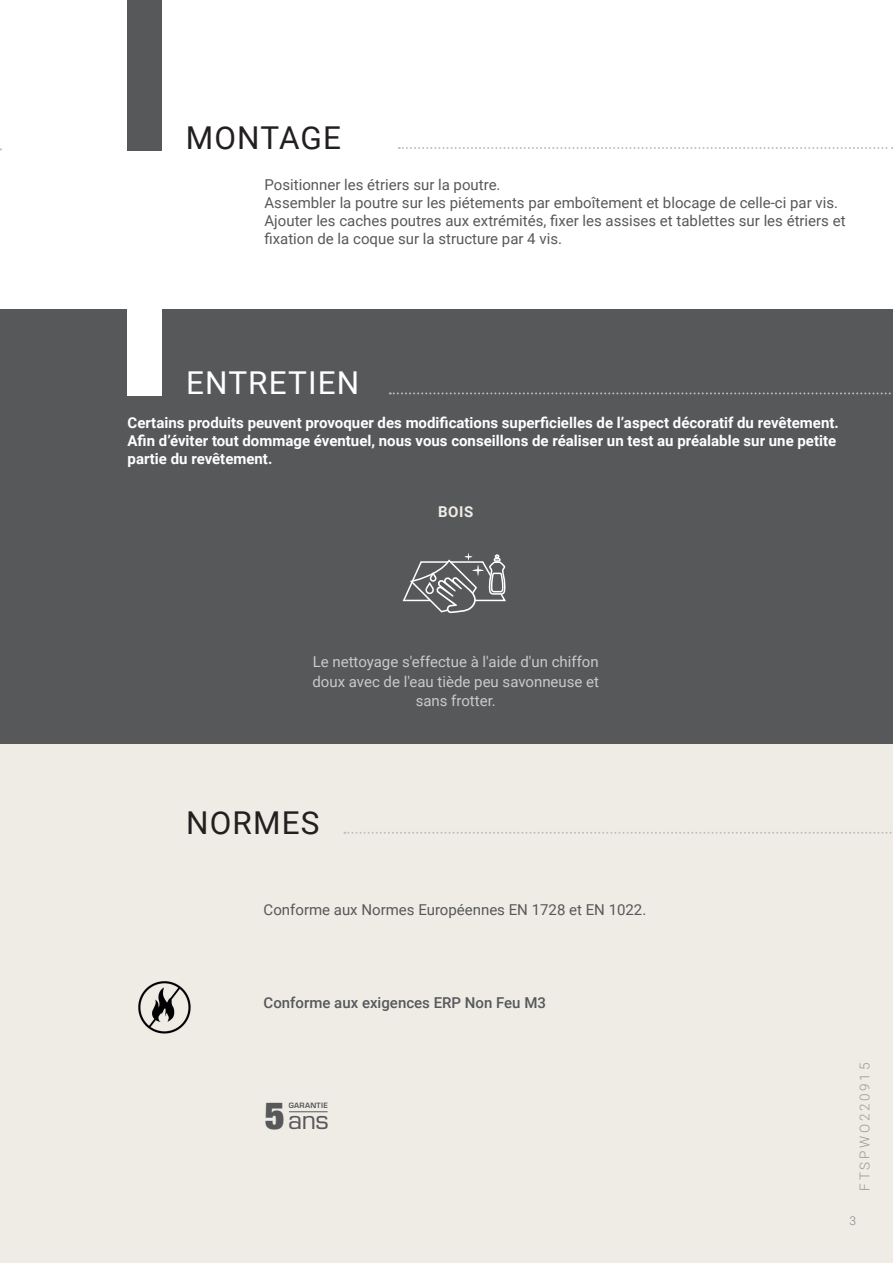
<style>
.page{position:relative;width:893px;height:1263px;background:#fff}
.page>*{position:absolute;margin:0;border:0;box-sizing:border-box;transform-origin:0 0}
.t1{font:900 expanded 37.65px "Helvetica Neue";color:#57585a}
.t2{font:31.5px "Roboto";letter-spacing:.035em;color:#231f20}
.t3{font:31.5px "Roboto";letter-spacing:.035em;color:#fff}
.t4{font:24.75px "Eurostile";color:#57585a}
.t5{font:15px/18px "Roboto";color:#57585a}
.t6{font:700 15px/18px "Roboto";color:#fff}
.t7{font:15px/19.5px "Roboto";color:#c9cacc;text-align:center}
.t8{font:500 15px "Roboto";color:#57585a}
.t9{font:700 15px "Roboto";color:#efece6}
.t10{font:300 13.5px "Roboto";letter-spacing:.2em;color:#9a9790}
.t11{font:300 12px "Roboto";color:#808285}
.t12{font:600 7.2px "Eurostile";letter-spacing:.04em;color:#57585a}
</style>
<div class="page">
<div style="left:128px;top:0;width:34px;height:150px;background:#57585a"></div>
<svg style="left:399px;top:147px;width:494px;height:2px"></svg>
<div style="left:0;top:309px;width:893px;height:435px;background:#57585a"></div>
<div style="left:0;top:744px;width:893px;height:519px;background:#efece6"></div>
<svg style="left:344px;top:832px;width:548px;height:2px"></svg>
<svg style="left:403px;top:553px;width:103px;height:60px"></svg>
<img style="left:138px;top:981px;width:53px;height:53px">
<hr style="left:289px;top:1111px;width:39px;height:1px;background:#57585a">
<div style="left:128px;top:298px;width:34px;height:97px;background:#fff"></div>
<svg style="left:390px;top:392px;width:501px;height:2px"></svg>
<h2 class="t2" style="left:186px;top:116px;width:157px">MONTAGE</h2>
<p class="t5" style="left:264px;top:175px;width:583px">Positionner les étriers sur la poutre.<br>Assembler la poutre sur les piétements par emboîtement et blocage de celle-ci par vis.<br>Ajouter les caches poutres aux extrémités, fixer les assises et tablettes sur les étriers et fixation de la coque sur la structure par 4 vis.</p>
<h2 class="t3" style="left:186px;top:361px;width:174px">ENTRETIEN</h2>
<p class="t6" style="left:128px;top:413px;width:713px">Certains produits peuvent provoquer des modifications superficielles de l’aspect décoratif du revêtement.<br>Afin d’éviter tout dommage éventuel, nous vous conseillons de réaliser un test au préalable sur une petite partie du revêtement.</p>
<p class="t9" style="left:438px;top:501px;width:37px">BOIS</p>
<p class="t7" style="left:312px;top:652px;width:288px">Le nettoyage s'effectue à l'aide d'un chiffon doux avec de l'eau tiède peu savonneuse et sans frotter.</p>
<h2 class="t2" style="left:186px;top:800px;width:135px">NORMES</h2>
<p class="t5" style="left:264px;top:900px;width:384px">Conforme aux Normes Européennes EN 1728 et EN 1022.</p>
<p class="t8" style="left:264px;top:992px;width:284px">Conforme aux exigences ERP Non Feu M3</p>
<p class="t12" style="left:289px;top:1100px;width:40px">GARANTIE</p>
<h1 class="t1" style="left:265px;top:1092px;width:21px">5</h1>
<h3 class="t4" style="left:288px;top:1105px;width:42px">ans</h3>
<p class="t10" style="left:855px;top:1191px;width:129px;rotate:-90deg">FTSPWO220915</p>
<p class="t11" style="left:849px;top:1213px;width:8px">3</p>
</div>
